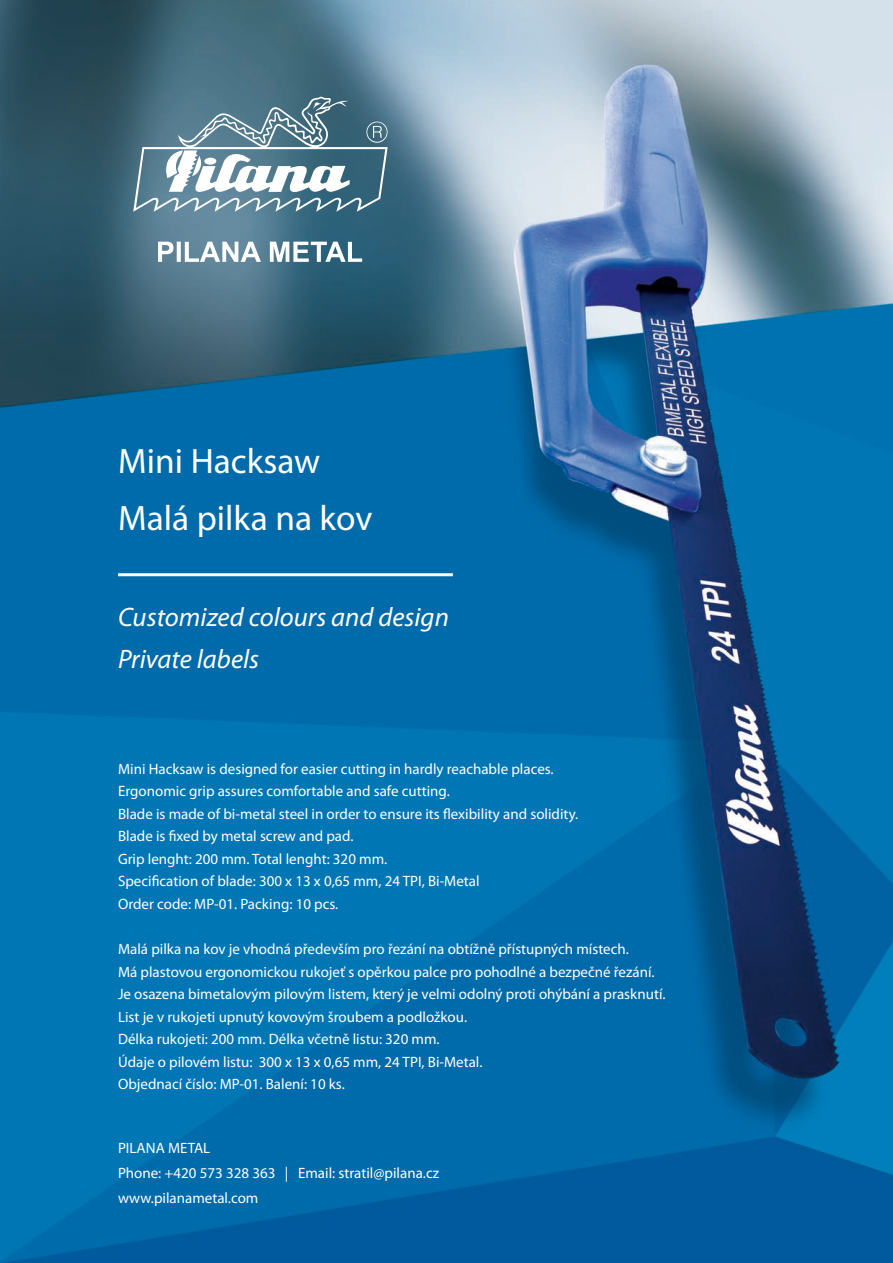
<style>
.page{position:relative;width:893px;height:1263px;background:#fff}
.page>*{position:absolute;margin:0;border:0;box-sizing:border-box;transform-origin:0 0}
.t1{font:35.4px/56.4px "Myriad Pro";color:#fff}
.t2{font:italic 26.7px/42.6px "Myriad Pro";color:#fff}
.t3{font:15px/22.5px "Myriad Pro";color:#fff}
</style>
<div class="page">
<img style="left:0;top:0;width:893px;height:1263px">
<svg style="left:133px;top:96px;width:255px;height:116px"></svg>
<svg style="left:158px;top:242px;width:204px;height:20px"></svg>
<hr style="left:118px;top:573px;width:335px;height:3px;background:#fff">
<h1 class="t1" style="left:118px;top:432px;width:256px">Mini Hacksaw<br>Malá pilka na kov</h1>
<h2 class="t2" style="left:118px;top:595px;width:332px">Customized colours and design<br>Private labels</h2>
<p class="t3" style="left:118px;top:757px;width:462px">Mini Hacksaw is designed for easier cutting in hardly reachable places.<br>Ergonomic grip assures comfortable and safe cutting.<br>Blade is made of bi-metal steel in order to ensure its flexibility and solidity.<br>Blade is fixed by metal screw and pad.<br>Grip lenght: 200 mm. Total lenght: 320 mm.<br>Specification of blade: 300 x 13 x 0,65 mm, 24 TPI, Bi-Metal<br>Order code: MP-01. Packing: 10 pcs.</p>
<p class="t3" style="left:118px;top:938px;width:549px">Malá pilka na kov je vhodná především pro řezání na obtížně přístupných místech.<br>Má plastovou ergonomickou rukojeť s opěrkou palce pro pohodlné a bezpečné řezání.<br>Je osazena bimetalovým pilovým listem, který je velmi odolný proti ohýbání a prasknutí.<br>List je v rukojeti upnutý kovovým šroubem a podložkou.<br>Délka rukojeti: 200 mm. Délka včetně listu: 320 mm.<br>Údaje o pilovém listu: 300 x 13 x 0,65 mm, 24 TPI, Bi-Metal.<br>Objednací číslo: MP-01. Balení: 10 ks.</p>
<p class="t3" style="left:118px;top:1136px;width:323px;line-height:24.8px">PILANA METAL<br>Phone: +420 573 328 363 | Email: stratil@pilana.cz www.pilanametal.com</p>
</div>
